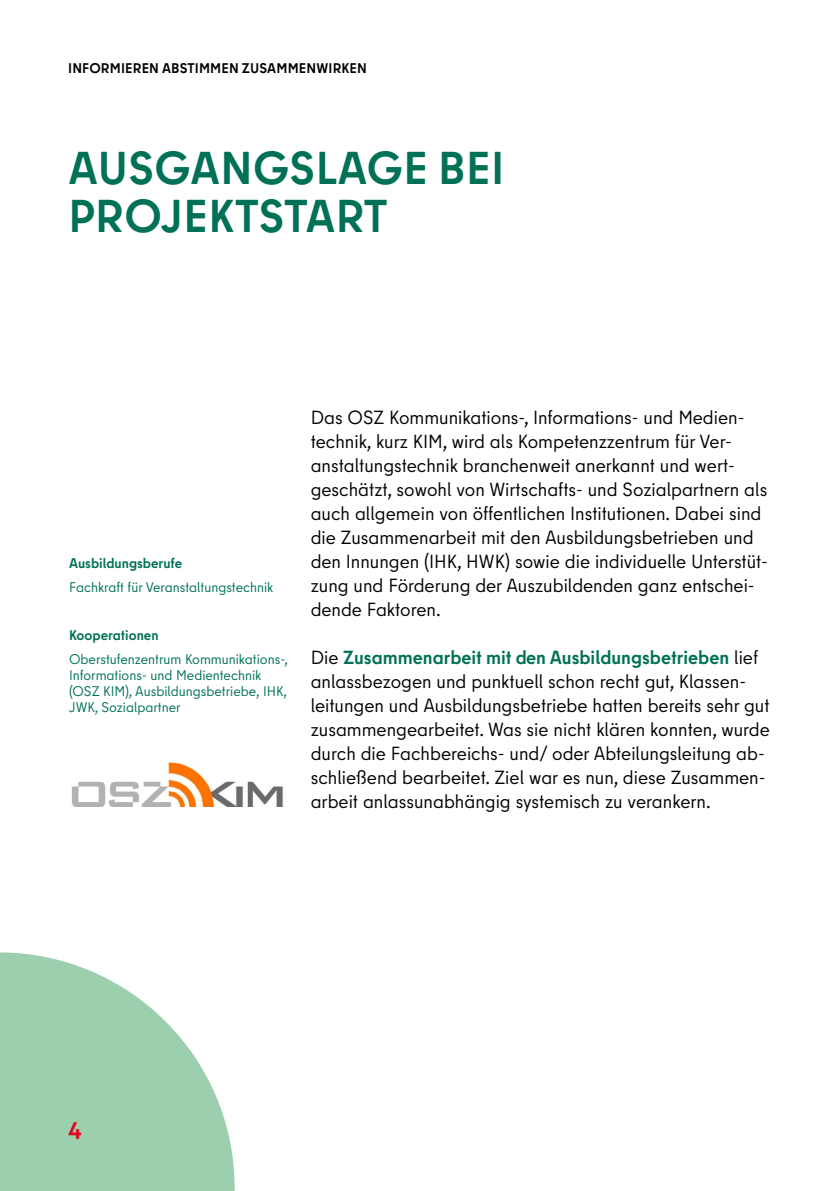
<style>
.page{position:relative;width:840px;height:1191px;background:#fff}
.page>*{position:absolute;margin:0;border:0;box-sizing:border-box;transform-origin:0 0}
.t1{font:700 46px/48px "Berlin Type";letter-spacing:.01em;color:#007156}
.Pagina_rot{font:700 24px "Berlin Type";color:#e40521}
.Copy_9_5_pt{font:19px/24px "Berlin Type";color:#000}
.Marginalien{font:14px/16px "Berlin Type";color:#007156}
.t2{font:700 14px "Berlin Type";letter-spacing:.01em;color:#000}
.Marginalien-2{font:700 14px "Berlin Type";color:#007156}
.s1{font-weight:700;color:#007156}
</style>
<div class="page">
<svg style="left:0;top:952px;width:234px;height:239px;fill:#9bcfae"></svg>
<img style="left:71px;top:762px;width:212px;height:45px">
<p class="t2" style="left:68px;top:59px;width:300px">INFORMIEREN ABSTIMMEN ZUSAMMENWIRKEN</p>
<h4 class="t1" style="left:68px;top:144px;width:437px">AUSGANGSLAGE BEI<br>PROJEKTSTART</h4>
<p class="Marginalien-2" style="left:69px;top:554px;width:114px">Ausbildungsberufe</p>
<p class="Marginalien" style="left:69px;top:579px;width:205px">Fachkraft für Veranstaltungstechnik</p>
<p class="Marginalien-2" style="left:69px;top:626px;width:91px">Kooperationen</p>
<p class="Marginalien" style="left:69px;top:651px;width:220px">Oberstufenzentrum Kommunikations-, Informations- und Medientechnik (OSZ KIM), Ausbildungsbetriebe, IHK, JWK, Sozialpartner</p>
<p class="Copy_9_5_pt" style="left:310px;top:406px;width:458px">Das OSZ Kommunikations-, Informations- und Medien&shy;technik, kurz KIM, wird als Kompetenzzentrum für Ver&shy;anstaltungstechnik branchenweit anerkannt und wert&shy;geschätzt, sowohl von Wirtschafts- und Sozialpartnern als auch allgemein von öffentlichen Institutionen. Dabei sind die Zusammenarbeit mit den Ausbildungsbetrieben und den Innungen (IHK, HWK) sowie die individuelle Unterstüt&shy;zung und Förderung der Auszubildenden ganz entschei&shy;dende Faktoren.</p>
<p class="Copy_9_5_pt" style="left:310px;top:646px;width:460px">Die <span class="s1">Zusammenarbeit mit den Ausbildungsbetrieben</span> lief anlassbezogen und punktuell schon recht gut, Klassen&shy;leitungen und Ausbildungsbetriebe hatten bereits sehr gut zusammengearbeitet. Was sie nicht klären konnten, wurde durch die Fachbereichs- und/ oder Abteilungsleitung ab&shy;schließend bearbeitet. Ziel war es nun, diese Zusammen&shy;arbeit anlassunabhängig systemisch zu verankern.</p>
<p class="Pagina_rot" style="left:68px;top:1115px;width:15px">4</p>
</div>
